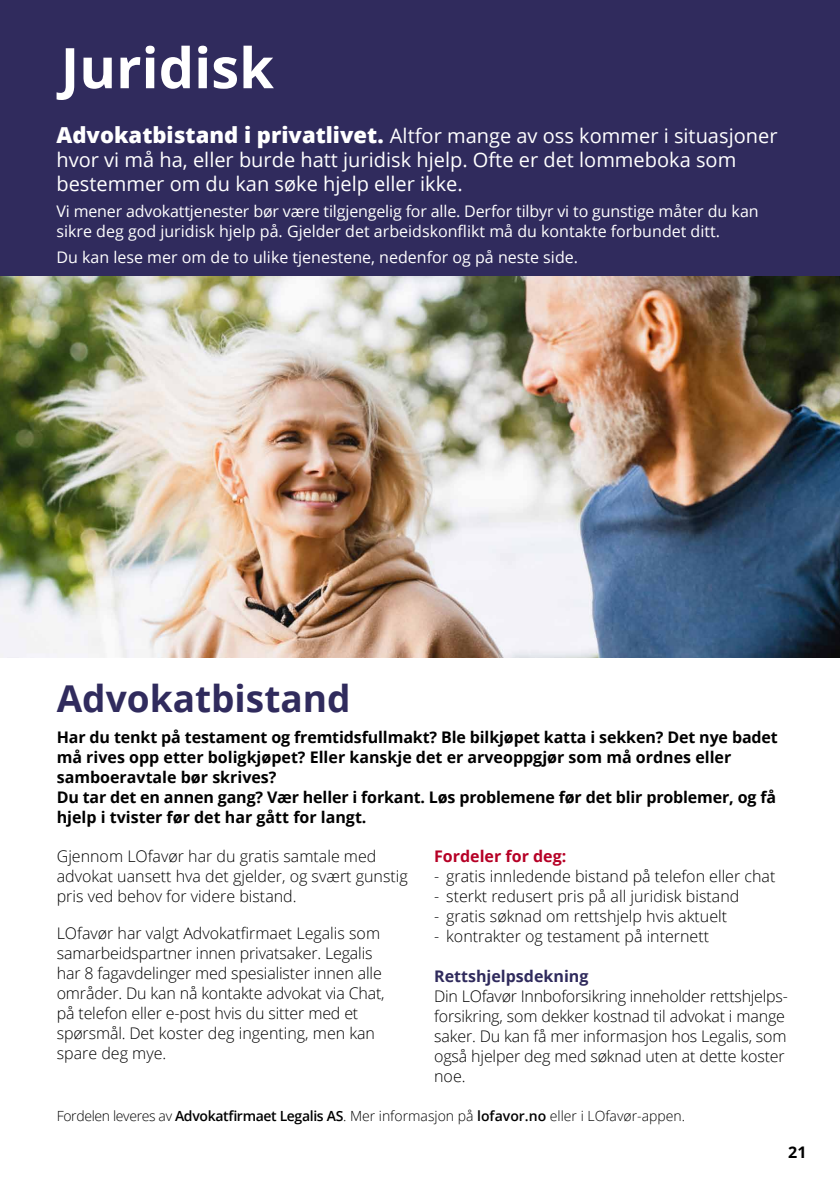
<style>
.page{position:relative;width:840px;height:1191px;background:#fff}
.page>*{position:absolute;margin:0;border:0;box-sizing:border-box;transform-origin:0 0}
.t1{font:700 56px "Open Sans";color:#fff}
.t2{font:700 37px "Open Sans";color:#302b5d}
.t3{font:20px/24px "Open Sans";color:#fff}
.t4{font:300 16px/20px "Open Sans";letter-spacing:-.01em;color:#000}
.t5{font:700 16px/20px "Open Sans";letter-spacing:-.01em;color:#000}
.t6{font:16px/20px "Open Sans";color:#fff}
.t7{font:700 16px "Open Sans";color:#302b5d}
.t8{font:700 16px "Open Sans";color:#b60026}
.t9{font:300 14px "Open Sans";color:#000}
.s1{font-weight:800;font-size:22px}
.s2{font-weight:600}
</style>
<div class="page">
<div style="left:0;top:0;width:839px;height:286px;background:#302b5d"></div>
<img style="left:0;top:276px;width:839px;height:382px">
<h1 class="t1" style="left:61px;top:28px;width:214px">Juridisk</h1>
<p class="t3" style="left:56px;top:123px;width:722px"><span class="s1">Advokatbistand i privatlivet.</span> Altfor mange av oss kommer i situasjoner hvor vi må ha, eller burde hatt juridisk hjelp. Ofte er det lommeboka som bestemmer om du kan søke hjelp eller ikke.</p>
<p class="t6" style="left:56px;top:201px;width:703px">Vi mener advokattjenester bør være tilgjengelig for alle. Derfor tilbyr vi to gunstige måter du kan sikre deg god juridisk hjelp på. Gjelder det arbeidskonflikt må du kontakte forbundet ditt.</p>
<p class="t6" style="left:56px;top:246px;width:523px">Du kan lese mer om de to ulike tjenestene, nedenfor og på neste side.</p>
<h2 class="t2" style="left:57px;top:672px;width:295px">Advokatbistand</h2>
<p class="t5" style="left:57px;top:726px;width:722px">Har du tenkt på testament og fremtidsfullmakt? Ble bilkjøpet katta i sekken? Det nye badet må rives opp etter boligkjøpet? Eller kanskje det er arveoppgjør som må ordnes eller samboeravtale bør skrives?<br>Du tar det en annen gang? Vær heller i forkant. Løs problemene før det blir problemer, og få hjelp i tvister før det har gått for langt.</p>
<p class="t4" style="left:57px;top:845px;width:352px">Gjennom LOfavør har du gratis samtale med advokat uansett hva det gjelder, og svært gunstig pris ved behov for videre bistand.</p>
<p class="t4" style="left:57px;top:923px;width:329px">LOfavør har valgt Advokatfirmaet Legalis som samarbeidspartner innen privatsaker. Legalis har 8 fagavdelinger med spesialister innen alle områder. Du kan nå kontakte advokat via Chat, på telefon eller e-post hvis du sitter med et spørsmål. Det koster deg ingenting, men kan spare deg mye.</p>
<p class="t8" style="left:434px;top:844px;width:133px">Fordeler for deg:</p>
<p class="t4" style="left:434px;top:865px;width:342px">- gratis innledende bistand på telefon eller chat</p>
<p class="t4" style="left:434px;top:885px;width:306px">- sterkt redusert pris på all juridisk bistand</p>
<p class="t4" style="left:434px;top:905px;width:294px">- gratis søknad om rettshjelp hvis aktuelt</p>
<p class="t4" style="left:434px;top:925px;width:276px">- kontrakter og testament på internett</p>
<p class="t7" style="left:434px;top:964px;width:156px">Rettshjelpsdekning</p>
<p class="t4" style="left:434px;top:985px;width:355px">Din LOfavør Innboforsikring inneholder rettshjelps&shy;forsikring, som dekker kostnad til advokat i mange saker. Du kan få mer informasjon hos Legalis, som også hjelper deg med søknad uten at dette koster noe.</p>
<p class="t9" style="left:57px;top:1105px;width:629px">Fordelen leveres av <span class="s2">Advokatfirmaet Legalis AS</span>. Mer informasjon på <span class="s2">lofavor.no</span> eller i LOfavør-appen.</p>
<p class="t5" style="left:787px;top:1141px;width:20px">21</p>
</div>
